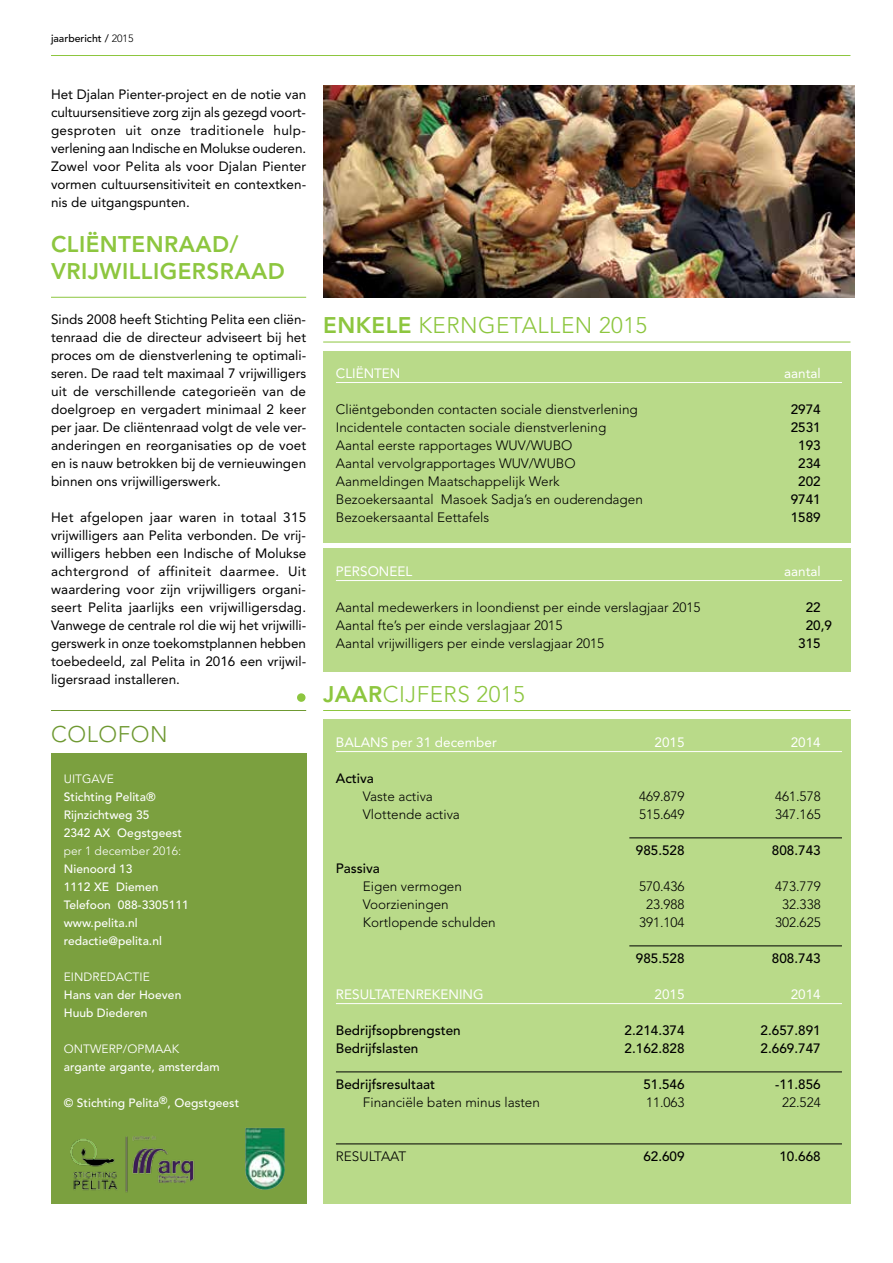
<style>
.page{position:relative;width:893px;height:1263px;background:#fff}
.page>*{position:absolute;margin:0;border:0;box-sizing:border-box;transform-origin:0 0}
.t1{font:300 22.5px "Avenir";letter-spacing:.02em;color:#8dc63f}
.t2{font:800 22.5px/27px "Avenir";letter-spacing:.02em;color:#8dc63f}
.t3{font:300 22.5px "Avenir";letter-spacing:.025em;color:#6f9932}
.t4{font:13.5px/18px "Avenir";color:#000;text-align:justify}
.t5{font:300 13.5px "Avenir";color:#000}
.t6{font:500 13.5px "Avenir";color:#000}
.t7{font:13.5px "Avenir";color:#fff}
.t8{font:500 12px/18px "Avenir";letter-spacing:.005em;color:#fff}
.t9{font:12px "Avenir";letter-spacing:.005em;color:#fff}
.t10{font:300 12px "Avenir";letter-spacing:.005em;color:#fff}
.t11{font:500 10.5px "Avenir";color:#000}
.s1{font-weight:300}
.s2{font-weight:800}
</style>
<div class="page">
<div style="left:51px;top:753px;width:255px;height:450px;background:#7ba03f"></div>
<hr style="left:51px;top:710px;width:255px;height:1px;background:#6f9932">
<hr style="left:51px;top:55px;width:799px;height:1px;background:#8dc63f">
<div style="left:297px;top:693px;width:9px;height:9px;background:#8dc63f;border-radius:50%"></div>
<img style="left:70px;top:1136px;width:124px;height:57px">
<hr style="left:51px;top:297px;width:255px;height:1px;background:#8dc63f">
<img style="left:323px;top:85px;width:532px;height:213px">
<img style="left:245px;top:1128px;width:40px;height:62px">
<div style="left:323px;top:351px;width:527px;height:192px;background:#b9da89"></div>
<div style="left:323px;top:549px;width:527px;height:123px;background:#b9da89"></div>
<div style="left:323px;top:719px;width:527px;height:484px;background:#b9da89"></div>
<hr style="left:323px;top:342px;width:527px;height:1px;background:#8dc63f">
<hr style="left:323px;top:710px;width:527px;height:1px;background:#8dc63f">
<hr style="left:336px;top:751px;width:506px;height:1px;background:#fff">
<hr style="left:629px;top:838px;width:213px;height:1px;background:#000">
<hr style="left:629px;top:946px;width:213px;height:1px;background:#000">
<hr style="left:336px;top:1003px;width:506px;height:1px;background:#fff">
<hr style="left:336px;top:1072px;width:506px;height:1px;background:#000">
<hr style="left:336px;top:1144px;width:506px;height:1px;background:#000">
<hr style="left:336px;top:382px;width:506px;height:1px;background:#fff">
<hr style="left:336px;top:580px;width:506px;height:1px;background:#fff">
<p class="t11" style="left:51px;top:32px;width:84px">jaarbericht / <span class="s1">2015</span></p>
<p class="t4" style="left:51px;top:85px;width:257px">Het Djalan Pienter-project en de notie van cultuursensitieve zorg zijn als gezegd voort&shy;gesproten uit onze traditionele hulp&shy;verlening aan Indische en Molukse ouderen.<br>Zowel voor Pelita als voor Djalan Pienter vormen cultuursensitiviteit en contextken&shy;nis de uitgangspunten.</p>
<h1 class="t2" style="left:51px;top:231px;width:235px">CLIËNTENRAAD/<br>VRIJWILLIGERSRAAD</h1>
<p class="t4" style="left:51px;top:310px;width:257px">Sinds 2008 heeft Stichting Pelita een cliën&shy;tenraad die de directeur adviseert bij het proces om de dienstverlening te optimali&shy;seren. De raad telt maximaal 7 vrijwilligers uit de verschillende categorieën van de doelgroep en vergadert minimaal 2 keer per jaar. De cliëntenraad volgt de vele ver&shy;anderingen en reorganisaties op de voet en is nauw betrokken bij de vernieuwingen binnen ons vrijwilligerswerk.</p>
<p class="t4" style="left:51px;top:508px;width:257px">Het afgelopen jaar waren in totaal 315 vrijwilligers aan Pelita verbonden. De vrij&shy;willigers hebben een Indische of Molukse achtergrond of affiniteit daarmee. Uit waardering voor zijn vrijwilligers organi&shy;seert Pelita jaarlijks een vrijwilligersdag.<br>Vanwege de centrale rol die wij het vrijwilli&shy;gerswerk in onze toekomstplannen hebben toebedeeld, zal Pelita in 2016 een vrijwil&shy;ligersraad installeren.</p>
<h1 class="t3" style="left:51px;top:721px;width:118px">COLOFON</h1>
<p class="t9" style="left:64px;top:772px;width:52px">UITGAVE</p>
<p class="t8" style="left:64px;top:788px;width:120px">Stichting Pelita®<br>Rijnzichtweg 35<br>2342 AX Oegstgeest</p>
<p class="t10" style="left:64px;top:844px;width:119px">per 1 december 2016:</p>
<p class="t8" style="left:64px;top:860px;width:127px">Nienoord 13<br>1112 XE Diemen<br>Telefoon 088-3305111 www.pelita.nl redactie@pelita.nl</p>
<p class="t9" style="left:64px;top:970px;width:88px">EINDREDACTIE</p>
<p class="t8" style="left:64px;top:986px;width:119px">Hans van der Hoeven<br>Huub Diederen</p>
<p class="t9" style="left:64px;top:1042px;width:117px">ONTWERP/OPMAAK</p>
<p class="t8" style="left:64px;top:1058px;width:158px">argante argante, amsterdam</p>
<p class="t8" style="left:64px;top:1094px;width:177px">© Stichting Pelita<sup>®</sup>, Oegstgeest</p>
<h1 class="t1" style="left:323px;top:312px;width:326px"><span class="s2">ENKELE</span> KERNGETALLEN 2015</h1>
<p class="t7" style="left:336px;top:365px;width:66px">CLIËNTEN</p>
<p class="t7" style="left:784px;top:365px;width:38px">aantal</p>
<p class="t5" style="left:336px;top:401px;width:303px">Cliëntgebonden contacten sociale dienstverlening</p>
<p class="t6" style="left:791px;top:402px;width:32px">2974</p>
<p class="t5" style="left:336px;top:419px;width:272px">Incidentele contacten sociale dienstverlening</p>
<p class="t6" style="left:791px;top:420px;width:32px">2531</p>
<p class="t5" style="left:336px;top:437px;width:238px">Aantal eerste rapportages WUV/WUBO</p>
<p class="t6" style="left:798px;top:438px;width:24px">193</p>
<p class="t5" style="left:336px;top:455px;width:241px">Aantal vervolgrapportages WUV/WUBO</p>
<p class="t6" style="left:798px;top:456px;width:24px">234</p>
<p class="t5" style="left:336px;top:473px;width:225px">Aanmeldingen Maatschappelijk Werk</p>
<p class="t6" style="left:798px;top:474px;width:24px">202</p>
<p class="t5" style="left:336px;top:491px;width:308px">Bezoekersaantal Masoek Sadja’s en ouderendagen</p>
<p class="t6" style="left:791px;top:492px;width:32px">9741</p>
<p class="t5" style="left:336px;top:509px;width:155px">Bezoekersaantal Eettafels</p>
<p class="t6" style="left:791px;top:510px;width:32px">1589</p>
<p class="t7" style="left:336px;top:563px;width:78px">PERSONEEL</p>
<p class="t7" style="left:784px;top:563px;width:38px">aantal</p>
<p class="t5" style="left:336px;top:599px;width:366px">Aantal medewerkers in loondienst per einde verslagjaar 2015</p>
<p class="t6" style="left:806px;top:600px;width:17px">22</p>
<p class="t5" style="left:336px;top:617px;width:228px">Aantal fte’s per einde verslagjaar 2015</p>
<p class="t6" style="left:806px;top:618px;width:28px">20,9</p>
<p class="t5" style="left:336px;top:635px;width:270px">Aantal vrijwilligers per einde verslagjaar 2015</p>
<p class="t6" style="left:798px;top:635px;width:24px">315</p>
<h1 class="t1" style="left:323px;top:681px;width:203px"><span class="s2">JAAR</span>CIJFERS 2015</h1>
<p class="t7" style="left:336px;top:734px;width:162px">BALANS per 31 december</p>
<p class="t7" style="left:655px;top:734px;width:32px">2015</p>
<p class="t7" style="left:791px;top:734px;width:32px">2014</p>
<p class="t6" style="left:336px;top:771px;width:40px">Activa</p>
<p class="t5" style="left:363px;top:788px;width:72px">Vaste activa</p>
<p class="t5" style="left:639px;top:788px;width:47px">469.879</p>
<p class="t5" style="left:775px;top:788px;width:47px">461.578</p>
<p class="t5" style="left:363px;top:806px;width:99px">Vlottende activa</p>
<p class="t5" style="left:639px;top:806px;width:47px">515.649</p>
<p class="t5" style="left:775px;top:806px;width:47px">347.165</p>
<p class="t6" style="left:636px;top:843px;width:50px">985.528</p>
<p class="t6" style="left:772px;top:843px;width:50px">808.743</p>
<p class="t6" style="left:336px;top:861px;width:45px">Passiva</p>
<p class="t5" style="left:363px;top:878px;width:101px">Eigen vermogen</p>
<p class="t5" style="left:639px;top:878px;width:47px">570.436</p>
<p class="t5" style="left:775px;top:878px;width:47px">473.779</p>
<p class="t5" style="left:363px;top:896px;width:87px">Voorzieningen</p>
<p class="t5" style="left:646px;top:896px;width:40px">23.988</p>
<p class="t5" style="left:782px;top:896px;width:40px">32.338</p>
<p class="t5" style="left:363px;top:914px;width:134px">Kortlopende schulden</p>
<p class="t5" style="left:639px;top:914px;width:47px">391.104</p>
<p class="t5" style="left:775px;top:914px;width:47px">302.625</p>
<p class="t6" style="left:636px;top:951px;width:50px">985.528</p>
<p class="t6" style="left:772px;top:951px;width:50px">808.743</p>
<p class="t7" style="left:336px;top:986px;width:149px">RESULTATENREKENING</p>
<p class="t7" style="left:655px;top:986px;width:32px">2015</p>
<p class="t7" style="left:791px;top:986px;width:32px">2014</p>
<p class="t6" style="left:336px;top:1023px;width:126px">Bedrijfsopbrengsten</p>
<p class="t6" style="left:625px;top:1023px;width:62px">2.214.374</p>
<p class="t6" style="left:761px;top:1023px;width:62px">2.657.891</p>
<p class="t6" style="left:336px;top:1041px;width:84px">Bedrijfslasten</p>
<p class="t6" style="left:625px;top:1041px;width:62px">2.162.828</p>
<p class="t6" style="left:761px;top:1041px;width:62px">2.669.747</p>
<p class="t6" style="left:336px;top:1077px;width:101px">Bedrijfsresultaat</p>
<p class="t6" style="left:643px;top:1077px;width:43px">51.546</p>
<p class="t6" style="left:775px;top:1077px;width:47px">-11.856</p>
<p class="t5" style="left:363px;top:1094px;width:179px">Financiële baten minus lasten</p>
<p class="t5" style="left:646px;top:1094px;width:40px">11.063</p>
<p class="t5" style="left:782px;top:1094px;width:40px">22.524</p>
<p class="t5" style="left:336px;top:1148px;width:72px">RESULTAAT</p>
<p class="t6" style="left:643px;top:1149px;width:43px">62.609</p>
<p class="t6" style="left:779px;top:1149px;width:43px">10.668</p>
</div>
